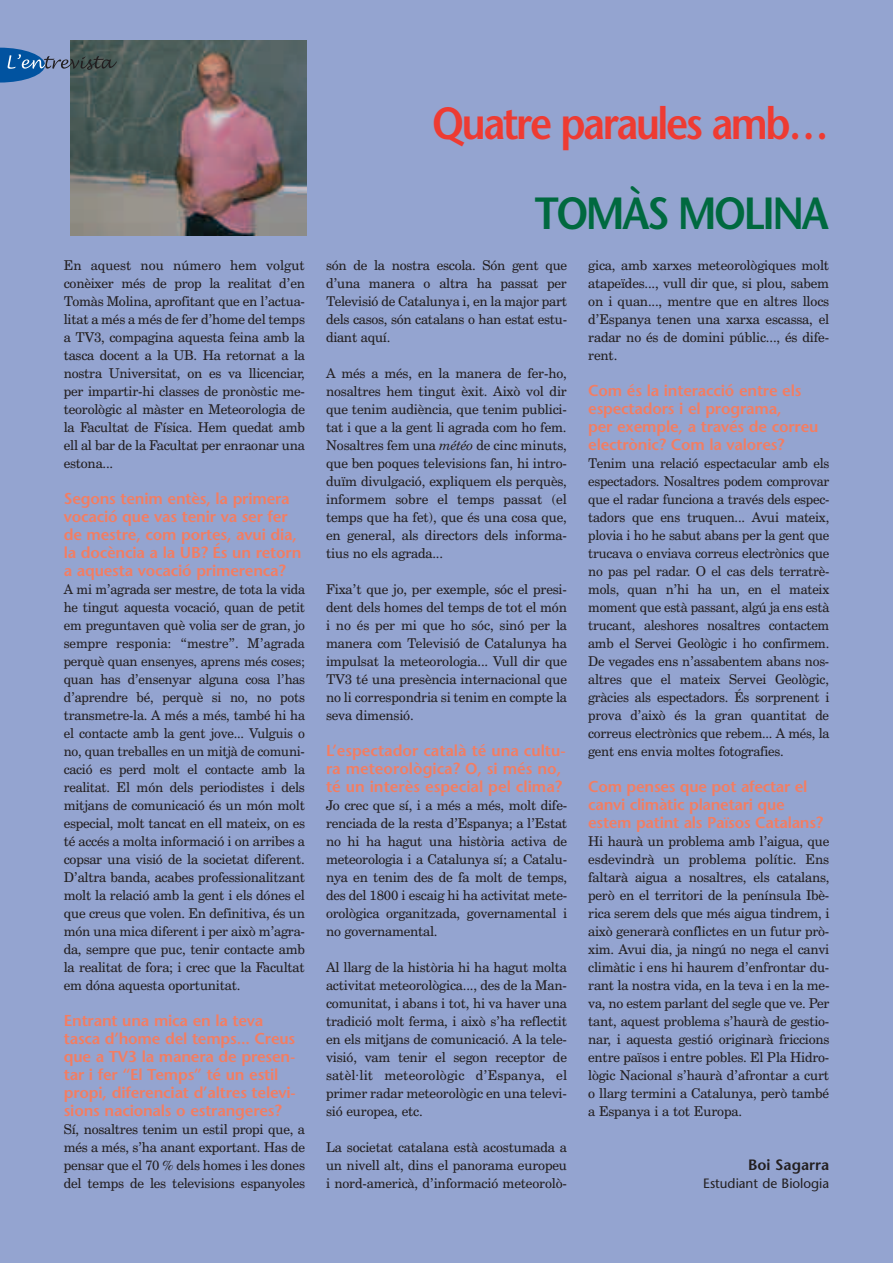
<style>
.page{position:relative;width:893px;height:1263px;background:#94a4d0}
.page>*{position:absolute;margin:0;border:0;box-sizing:border-box;transform-origin:0 0}
.t1{font:600 45px "Stone Sans";letter-spacing:-.06em;color:#ee3b32;scale:.9 1}
.t2{font:600 45px "Stone Sans";letter-spacing:-.06em;color:#00693f;scale:.9 1}
.t3{font:600 15.75px/18px "Stone Sans";letter-spacing:-.01em;color:#f37d62}
.t4{font:600 15px "Stone Sans";color:#231f20}
.t5{font:13.5px/18px "Century Schoolbook BT";letter-spacing:-.015em;color:#231f20;text-align:justify}
.t6{font:13.5px "Stone Sans";color:#231f20}
.s1{font-style:italic}
</style>
<div class="page">
<img style="left:70px;top:40px;width:236px;height:195px">
<svg style="left:0;top:48px;width:117px;height:35px"></svg>
<p class="t5" style="left:64px;top:258px;width:243px">En aquest nou número hem volgut conèixer més de prop la realitat d’en Tomàs Molina, aprofitant que en l’actua&shy;litat a més a més de fer d’home del temps a TV3, compagina aquesta feina amb la tasca docent a la UB. Ha retornat a la nostra Universitat, on es va llicenciar, per impartir-hi classes de pronòstic me&shy;teorològic al màster en Meteorologia de la Facultat de Física. Hem quedat amb ell al bar de la Facultat per enraonar una estona...</p>
<p class="t3" style="left:64px;top:491px;width:239px">Segons tenim entès, la primera vocació que vas tenir va ser fer de mestre, com portes, avui dia, la docència a la UB? És un retorn a aquesta vocació primerenca?</p>
<p class="t5" style="left:64px;top:582px;width:243px">A mi m’agrada ser mestre, de tota la vida he tingut aquesta vocació, quan de petit em preguntaven què volia ser de gran, jo sempre responia: “mestre”. M’agrada perquè quan ensenyes, aprens més coses; quan has d’ensenyar alguna cosa l’has d’aprendre bé, perquè si no, no pots transmetre-la. A més a més, també hi ha el contacte amb la gent jove... Vulguis o no, quan treballes en un mitjà de comuni&shy;cació es perd molt el contacte amb la realitat. El món dels periodistes i dels mitjans de comunicació és un món molt especial, molt tancat en ell mateix, on es té accés a molta informació i on arribes a copsar una visió de la societat diferent.<br>D’altra banda, acabes professionalitzant molt la relació amb la gent i els dónes el que creus que volen. En definitiva, és un món una mica diferent i per això m’agra&shy;da, sempre que puc, tenir contacte amb la realitat de fora; i crec que la Facultat em dóna aquesta oportunitat.</p>
<p class="t3" style="left:64px;top:1013px;width:233px">Entrant una mica en la teva tasca d’home del temps... Creus que a TV3 la manera de presen&shy;tar i fer “El Temps” té un estil propi, diferenciat d’altres televi&shy;sions nacionals o estrangeres?</p>
<p class="t5" style="left:64px;top:1122px;width:243px">Sí, nosaltres tenim un estil propi que, a més a més, s’ha anant exportant. Has de pensar que el 70 % dels homes i les dones del temps de les televisions espanyoles</p>
<h1 class="t1" style="left:432px;top:106px;width:442px">Quatre paraules amb…</h1>
<h1 class="t2" style="left:535px;top:196px;width:328px">TOMÀS MOLINA</h1>
<p class="t5" style="left:326px;top:258px;width:243px">són de la nostra escola. Són gent que d’una manera o altra ha passat per Televisió de Catalunya i, en la major part dels casos, són catalans o han estat estu&shy;diant aquí.</p>
<p class="t5" style="left:326px;top:366px;width:242px">A més a més, en la manera de fer-ho, nosaltres hem tingut èxit. Això vol dir que tenim audiència, que tenim publici&shy;tat i que a la gent li agrada com ho fem.<br>Nosaltres fem una <span class="s1">météo</span> de cinc minuts, que ben poques televisions fan, hi intro&shy;duïm divulgació, expliquem els perquès, informem sobre el temps passat (el temps que ha fet), que és una cosa que, en general, als directors dels informa&shy;tius no els agrada...</p>
<p class="t5" style="left:326px;top:582px;width:242px">Fixa’t que jo, per exemple, sóc el presi&shy;dent dels homes del temps de tot el món i no és per mi que ho sóc, sinó per la manera com Televisió de Catalunya ha impulsat la meteorologia... Vull dir que TV3 té una presència internacional que no li correspondria si tenim en compte la seva dimensió.</p>
<p class="t3" style="left:326px;top:743px;width:241px">L’espectador català té una cultu&shy;ra meteorològica? O, si més no, té un interès especial pel clima?</p>
<p class="t5" style="left:326px;top:798px;width:243px">Jo crec que sí, i a més a més, molt dife&shy;renciada de la resta d’Espanya; a l’Estat no hi ha hagut una història activa de meteorologia i a Catalunya sí; a Catalu&shy;nya en tenim des de fa molt de temps, des del 1800 i escaig hi ha activitat mete&shy;orològica organitzada, governamental i no governamental.</p>
<p class="t5" style="left:326px;top:960px;width:243px">Al llarg de la història hi ha hagut molta activitat meteorològica..., des de la Man&shy;comunitat, i abans i tot, hi va haver una tradició molt ferma, i això s’ha reflectit en els mitjans de comunicació. A la tele&shy;visió, vam tenir el segon receptor de satèl·lit meteorològic d’Espanya, el primer radar meteorològic en una televi&shy;sió europea, etc.</p>
<p class="t5" style="left:326px;top:1140px;width:243px">La societat catalana està acostumada a un nivell alt, dins el panorama europeu i nord-americà, d’informació meteorolò-</p>
<p class="t5" style="left:588px;top:258px;width:242px">gica, amb xarxes meteorològiques molt atapeïdes..., vull dir que, si plou, sabem on i quan..., mentre que en altres llocs d’Espanya tenen una xarxa escassa, el radar no és de domini públic..., és dife&shy;rent.</p>
<p class="t3" style="left:588px;top:383px;width:232px">Com és la interacció entre els espectadors i el programa,<br>per exemple, a través de correu electrònic? Com la valores?</p>
<p class="t5" style="left:588px;top:456px;width:243px">Tenim una relació espectacular amb els espectadors. Nosaltres podem comprovar que el radar funciona a través dels espec&shy;tadors que ens truquen... Avui mateix, plovia i ho he sabut abans per la gent que trucava o enviava correus electrònics que no pas pel radar. O el cas dels terratrè&shy;mols, quan n’hi ha un, en el mateix moment que està passant, algú ja ens està trucant, aleshores nosaltres contactem amb el Servei Geològic i ho confirmem.<br>De vegades ens n’assabentem abans nos&shy;altres que el mateix Servei Geològic, gràcies als espectadors. És sorprenent i prova d’això és la gran quantitat de correus electrònics que rebem... A més, la gent ens envia moltes fotografies.</p>
<p class="t3" style="left:588px;top:779px;width:236px">Com penses que pot afectar el canvi climàtic planetari que estem patint als Països Catalans?</p>
<p class="t5" style="left:588px;top:834px;width:243px">Hi haurà un problema amb l’aigua, que esdevindrà un problema polític. Ens faltarà aigua a nosaltres, els catalans, però en el territori de la península Ibè&shy;rica serem dels que més aigua tindrem, i això generarà conflictes en un futur prò&shy;xim. Avui dia, ja ningú no nega el canvi climàtic i ens hi haurem d’enfrontar du&shy;rant la nostra vida, en la teva i en la me&shy;va, no estem parlant del segle que ve. Per tant, aquest problema s’haurà de gestio&shy;nar, i aquesta gestió originarà friccions entre països i entre pobles. El Pla Hidro&shy;lògic Nacional s’haurà d’afrontar a curt o llarg termini a Catalunya, però també a Espanya i a tot Europa.</p>
<p class="t4" style="left:748px;top:1159px;width:83px">Boi Sagarra</p>
<p class="t6" style="left:703px;top:1178px;width:127px">Estudiant de Biologia</p>
</div>
